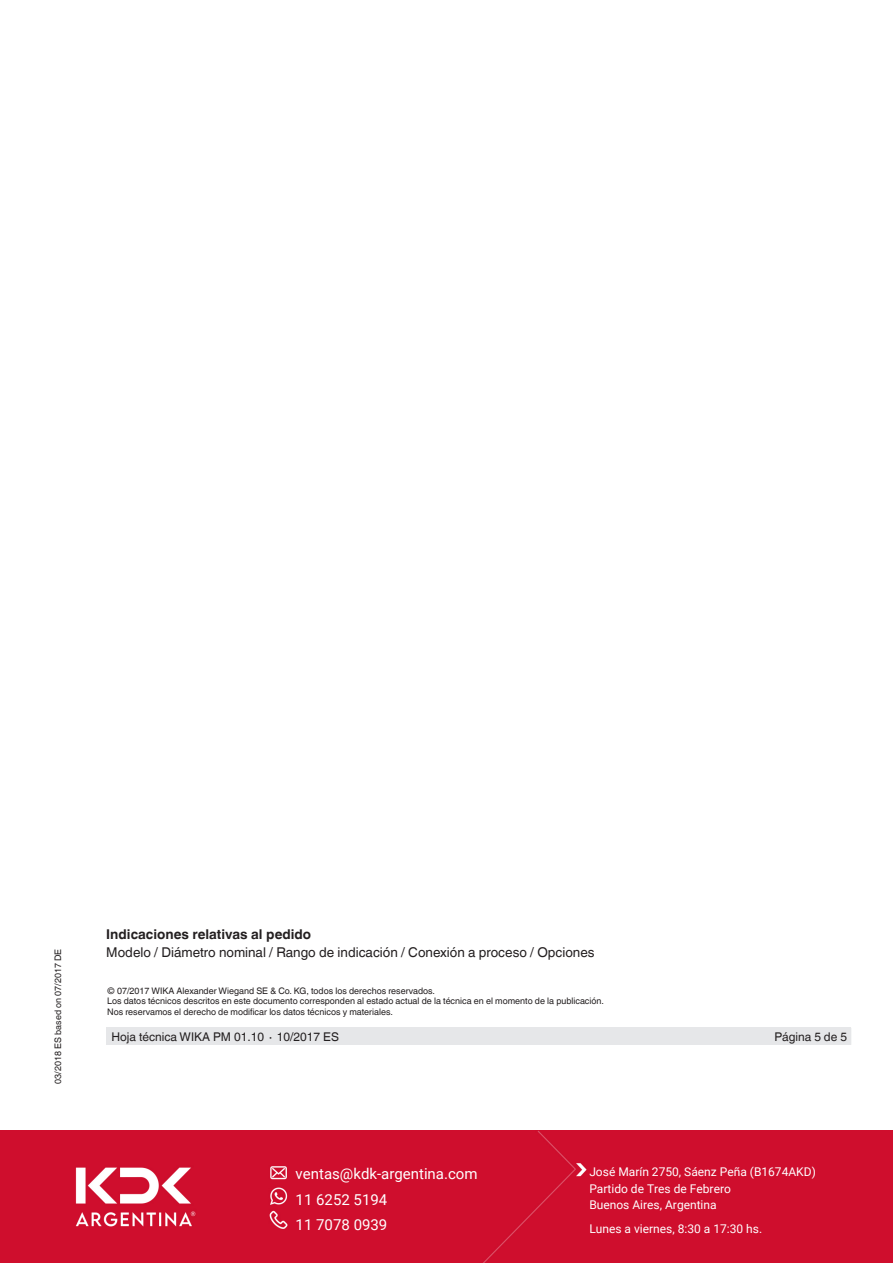
<style>
.page{position:relative;width:893px;height:1263px;background:#fff}
.page>*{position:absolute;margin:0;border:0;box-sizing:border-box;transform-origin:0 0}
.t1{font:15px/25.2px "Roboto";color:#fff}
.t2{font:13.5px "Helvetica World";color:#231f20}
.t3{font:700 13.5px "Helvetica World";color:#231f20}
.t4{font:12px/16.5px "Roboto";color:#fff}
.t5{font:12px "Helvetica World";color:#231f20}
.t6{font:9px/10.5px "Helvetica World";color:#231f20}
</style>
<div class="page">
<div style="left:106px;top:1027px;width:744px;height:18px;background:#e6e7e9"></div>
<div style="left:0;top:1131px;width:893px;height:132px;background:#cf0e2d"></div>
<p class="t6" style="left:53px;top:1083px;width:136px;rotate:-90deg">03/2018 ES based on 07/2017 DE</p>
<h2 class="t3" style="left:106px;top:926px;width:206px">Indicaciones relativas al pedido</h2>
<h2 class="t2" style="left:106px;top:944px;width:490px">Modelo / Diámetro nominal / Rango de indicación / Conexión a proceso / Opciones</h2>
<p class="t6" style="left:107px;top:985px;width:498px">© 07/2017 WIKA Alexander Wiegand SE &amp; Co. KG, todos los derechos reservados.<br>Los datos técnicos descritos en este documento corresponden al estado actual de la técnica en el momento de la publicación.<br>Nos reservamos el derecho de modificar los datos técnicos y materiales.</p>
<h3 class="t5" style="left:111px;top:1029px;width:229px">Hoja técnica WIKA PM 01.10 ∙ 10/2017 ES</h3>
<h3 class="t5" style="left:774px;top:1029px;width:74px">Página 5 de 5</h3>
<h1 class="t1" style="left:296px;top:1161px;width:183px">ventas@kdk-argentina.com<br>11 6252 5194<br>11 7078 0939</h1>
<h3 class="t4" style="left:589px;top:1163px;width:228px">José Marín 2750, Sáenz Peña (B1674AKD)<br>Partido de Tres de Febrero<br>Buenos Aires, Argentina</h3>
<h3 class="t4" style="left:589px;top:1220px;width:174px">Lunes a viernes, 8:30 a 17:30 hs.</h3>
</div>
